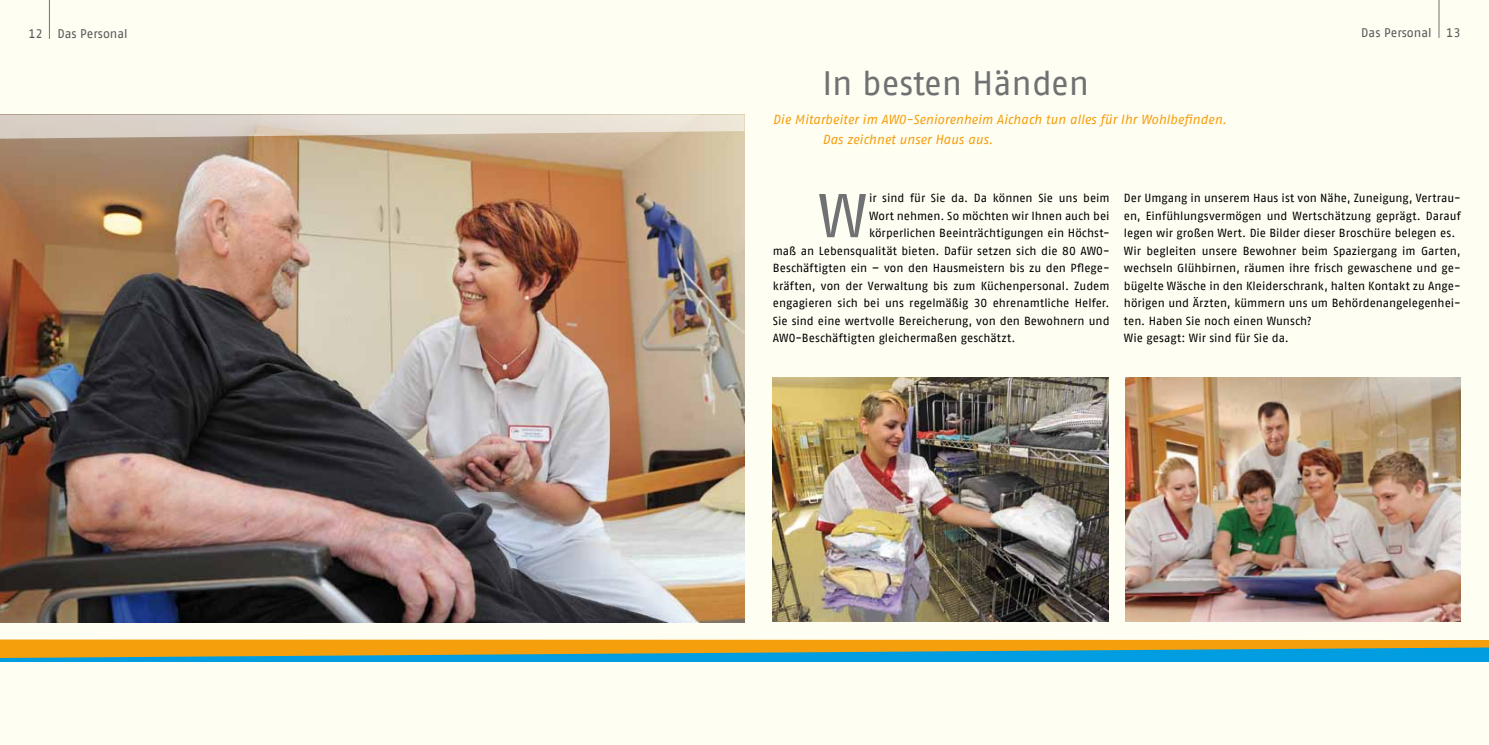
<style>
.page{position:relative;width:1489px;height:745px;background:#fff}
.page>*{position:absolute;margin:0;border:0;box-sizing:border-box;transform-origin:0 0}
.t1{font:61.62px "AWO Fago Office";color:#707172}
.t2{font:33.75px "AWO Fago Office";color:#707172}
.t3{font:italic 13.12px/20px "AWO Fago Office";color:#f59f0d}
.t4{font:12.5px "AWO Fago Office";color:#58585a}
.t5{font:11.75px/17.5px "AWO Fago Office";color:#000}
</style>
<div class="page">
<div style="left:744px;top:0;width:744px;height:744px;background:#fffef3"></div>
<div style="left:0;top:0;width:744px;height:744px;background:#fffef3"></div>
<img style="left:0;top:139px;width:744px;height:482px">
<hr style="left:1438px;top:0;width:1px;height:38px;background:#707172">
<img style="left:772px;top:377px;width:336px;height:244px">
<div style="left:0;top:640px;width:1488px;height:21px;background:#009ee0"></div>
<svg style="left:0;top:639px;width:1488px;height:18px"></svg>
<svg style="left:0;top:115px;width:744px;height:24px;background:#dcd1c4"></svg>
<hr style="left:49px;top:0;width:1px;height:39px;background:#707172">
<img style="left:1125px;top:377px;width:335px;height:244px">
<p class="t4" style="left:28px;top:27px;width:101px">12 Das Personal</p>
<h2 class="t2" style="left:822px;top:64px;width:268px">In besten Händen</h2>
<p class="t3" style="left:822px;top:109px;width:406px;text-indent:-49px">Die Mitarbeiter im AWO-Seniorenheim Aichach tun alles für Ihr Wohlbefinden.<br>Das zeichnet unser Haus aus.</p>
<p class="t4" style="left:1361px;top:26px;width:101px">Das Personal 13</p>
<h1 class="t1" style="left:817px;top:181px;width:51px">W</h1>
<p class="t5" style="left:869px;top:189px;width:242px">ir sind für Sie da. Da können Sie uns beim</p>
<p class="t5" style="left:869px;top:207px;width:242px">Wort nehmen. So möchten wir Ihnen auch bei</p>
<p class="t5" style="left:869px;top:224px;width:242px">körperlichen Beeinträchtigungen ein Höchst-</p>
<p class="t5" style="left:772px;top:241px;width:338px">maß an Lebensqualität bieten. Dafür setzen sich die 80 AWO-</p>
<p class="t5" style="left:772px;top:259px;width:338px">Beschäftigten ein – von den Hausmeistern bis zu den Pflege-</p>
<p class="t5" style="left:772px;top:276px;width:338px">kräften, von der Verwaltung bis zum Küchenpersonal. Zudem</p>
<p class="t5" style="left:772px;top:294px;width:338px">engagieren sich bei uns regelmäßig 30 ehrenamtliche Helfer.</p>
<p class="t5" style="left:772px;top:311px;width:338px">Sie sind eine wertvolle Bereicherung, von den Bewohnern und</p>
<p class="t5" style="left:772px;top:329px;width:244px">AWO-Beschäftigten gleichermaßen geschätzt.</p>
<p class="t5" style="left:1123px;top:189px;width:338px">Der Umgang in unserem Haus ist von Nähe, Zuneigung, Vertrau&shy;en, Einfühlungsvermögen und Wertschätzung geprägt. Darauf legen wir großen Wert. Die Bilder dieser Broschüre belegen es.<br>Wir begleiten unsere Bewohner beim Spaziergang im Garten, wechseln Glühbirnen, räumen ihre frisch gewaschene und ge&shy;bügelte Wäsche in den Kleiderschrank, halten Kontakt zu Ange&shy;hörigen und Ärzten, kümmern uns um Behördenangelegenhei&shy;ten. Haben Sie noch einen Wunsch?<br>Wie gesagt: Wir sind für Sie da.</p>
</div>
